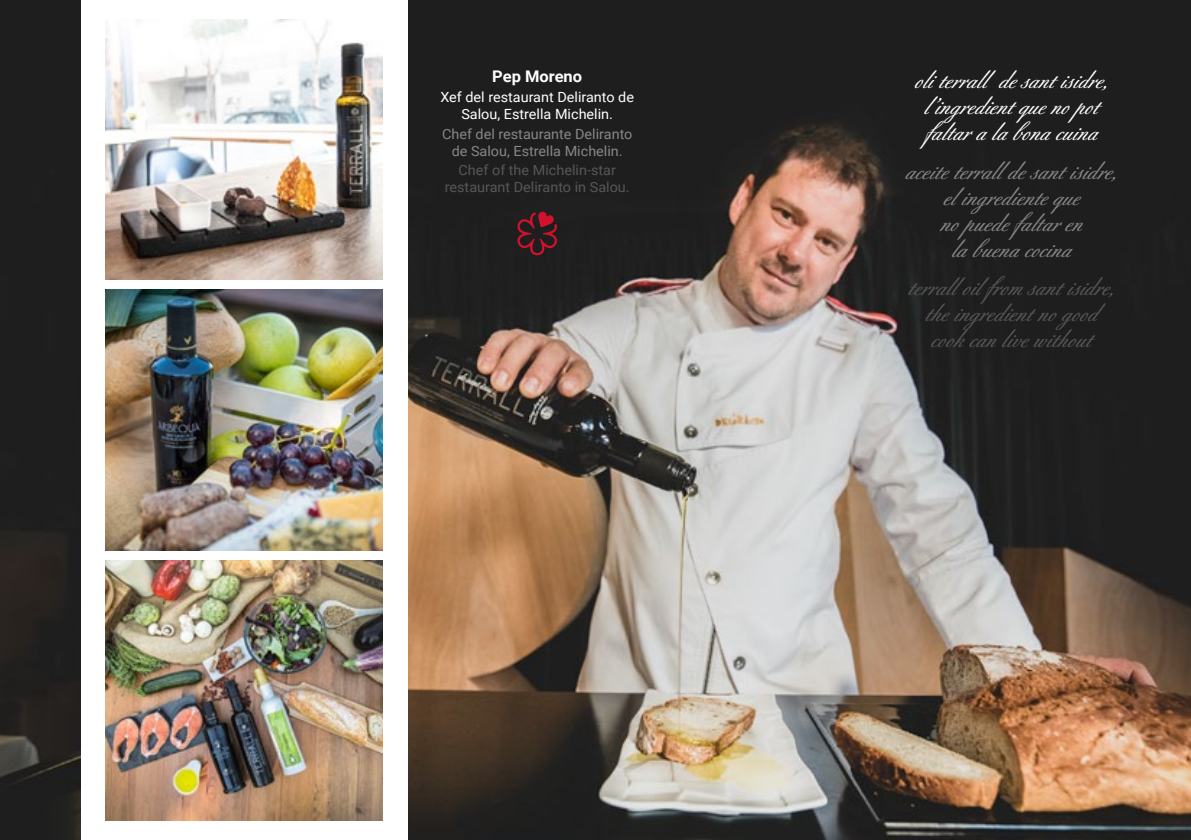
<style>
.page{position:relative;width:1191px;height:840px;background:#fff}
.page>*{position:absolute;margin:0;border:0;box-sizing:border-box;transform-origin:0 0}
.t1{font:500 22.6px/26px "Berthold Script";color:#878787;text-align:center}
.t2{font:500 22.6px/26px "Berthold Script";color:#575756;text-align:center}
.t3{font:500 22.6px/26px "Berthold Script";color:#fff;text-align:center}
.t4{font:700 16px "Roboto";color:#fff}
.t5{font:14px/16.8px "Roboto";color:#878787;text-align:center}
.t6{font:14px/16.8px "Roboto";color:#fff;text-align:center}
.t7{font:14px/16.8px "Roboto";color:#575756;text-align:center}
</style>
<div class="page">
<img style="left:0;top:0;width:1191px;height:839px">
<div style="left:81px;top:0;width:326px;height:839px;background:#fff"></div>
<img style="left:105px;top:19px;width:278px;height:261px">
<img style="left:105px;top:289px;width:278px;height:261px">
<img style="left:105px;top:560px;width:278px;height:260px">
<svg style="left:517px;top:210px;width:40px;height:45px;background:#511a23"></svg>
<p class="t4" style="left:492px;top:65px;width:91px">Pep Moreno</p>
<p class="t6" style="left:440px;top:88px;width:195px">Xef del restaurant Deliranto de<br>Salou, Estrella Michelin.</p>
<p class="t5" style="left:442px;top:125px;width:192px">Chef del restaurante Deliranto de Salou, Estrella Michelin.</p>
<p class="t7" style="left:445px;top:161px;width:186px">Chef of the Michelin-star restaurant Deliranto in Salou.</p>
<p class="t3" style="left:913px;top:69px;width:195px">oli terrall de sant isidre, l’ingredient que no pot faltar a la bona cuina</p>
<p class="t1" style="left:904px;top:160px;width:213px">aceite terrall de sant isidre, el ingrediente que<br>no puede faltar en<br>la buena cocina</p>
<p class="t2" style="left:907px;top:277px;width:208px">terrall oil from sant isidre, the ingredient no good cook can live without</p>
</div>
